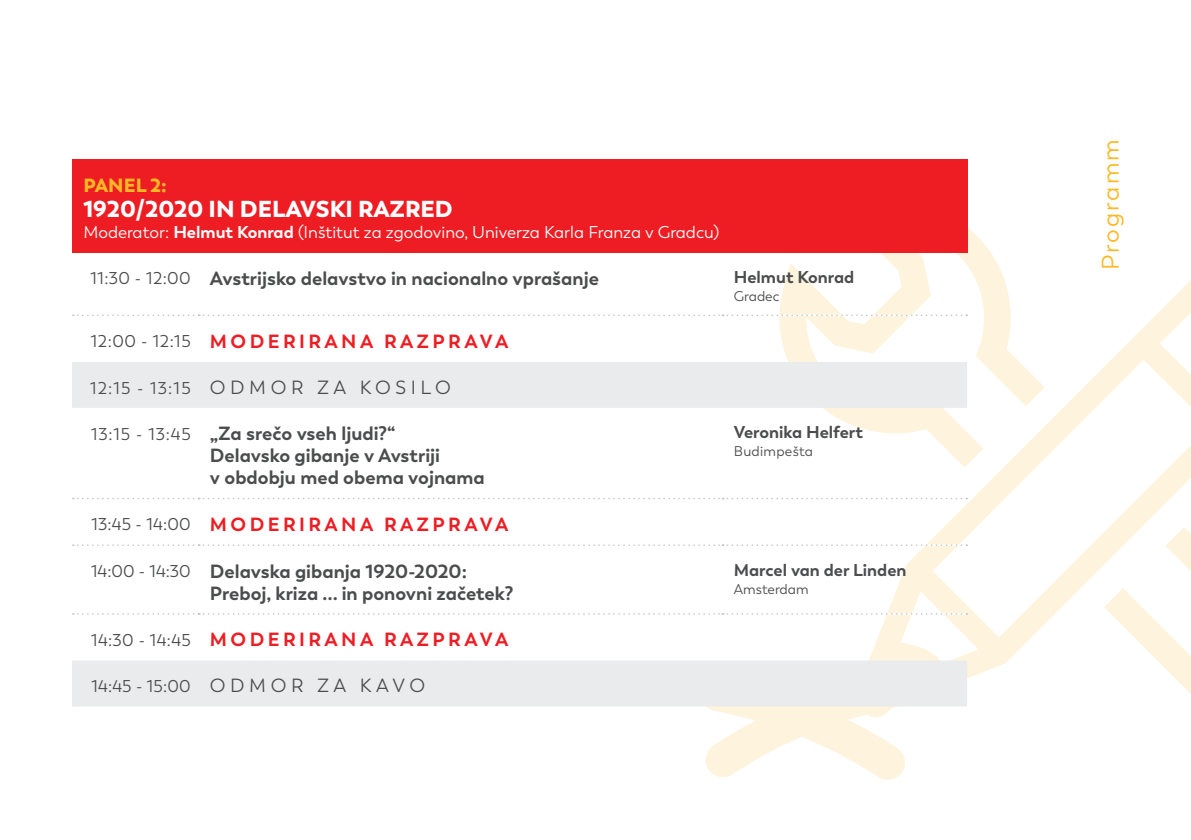
<style>
.page{position:relative;width:1191px;height:840px;background:#fff}
.page>*{position:absolute;margin:0;border:0;box-sizing:border-box;transform-origin:0 0}
.t1{font:24px "Trenda";letter-spacing:.09em;color:#fcb825}
.t2{font:900 23px "Trenda";color:#fff}
.t3{font:700 19px/22px "Trenda";color:#4b4c4d}
.t4{font:700 19px "Trenda";letter-spacing:.18em;color:#ee1d23}
.t5{font:19px "Trenda";letter-spacing:.24em;color:#4b4c4d}
.t6{font:900 19px "Trenda";color:#fcb825}
.t7{font:17px "Trenda";color:#fff}
.t8{font:700 17px "Trenda";color:#4b4c4d}
.t9{font:17px "Trenda";letter-spacing:.01em;color:#4b4c4d}
.t10{font:14px "Trenda";color:#4b4c4d}
.t11{font:14px "Trenda";letter-spacing:.02em;color:#4b4c4d}
.s1{font-weight:700}
.s2{font-weight:400;font-size:17px}
.s3{font-weight:400;font-size:17px;color:#4b4c4d}
.s4{font-size:17px}
.s5{font-size:19px}
</style>
<div class="page">
<svg style="left:705px;top:706px;width:200px;height:74px"></svg>
<svg style="left:779px;top:195px;width:195px;height:167px"></svg>
<svg style="left:858px;top:233px;width:333px;height:476px"></svg>
<div style="left:72px;top:159px;width:895px;height:93px;background:#ee1d23"></div>
<svg style="left:72px;top:362px;width:895px;height:344px"></svg>
<svg style="left:73px;top:314px;width:894px;height:2px"></svg>
<svg style="left:73px;top:612px;width:894px;height:2px"></svg>
<svg style="left:73px;top:497px;width:894px;height:2px"></svg>
<svg style="left:73px;top:544px;width:894px;height:1px"></svg>
<p class="t6" style="left:83px;top:173px;width:85px">PANEL 2:</p>
<p class="t2" style="left:83px;top:194px;width:371px">1920/2020 IN DELAVSKI RAZRED</p>
<p class="t7" style="left:83px;top:222px;width:637px">Moderator: <span class="s1">Helmut Konrad</span> (Inštitut za zgodovino, Univerza Karla Franza v Gradcu)</p>
<p class="t3" style="left:91px;top:267px;width:510px"><span class="s2">11:30 - 12:00</span> Avstrijsko delavstvo in nacionalno vprašanje</p>
<p class="t8" style="left:734px;top:266px;width:122px">Helmut Konrad</p>
<p class="t10" style="left:734px;top:288px;width:47px">Gradec</p>
<p class="t4" style="left:91px;top:329px;width:419px"><span class="s3">12:00 - 12:15</span> MODERIRANA RAZPRAVA</p>
<p class="t5" style="left:90px;top:376px;width:362px"><span class="s4">12:15 - 13:15</span> ODMOR ZA KOSILO</p>
<p class="t3" style="left:210px;top:422px;width:276px;text-indent:-119px"><span class="s2">13:15 - 13:45</span> „Za srečo vseh ljudi?“<br>Delavsko gibanje v Avstriji<br>v obdobju med obema vojnama</p>
<p class="t8" style="left:734px;top:421px;width:131px">Veronika Helfert</p>
<p class="t11" style="left:734px;top:443px;width:81px">Budimpešta</p>
<p class="t4" style="left:91px;top:512px;width:418px"><span class="s3">13:45 - 14:00</span> MODERIRANA RAZPRAVA</p>
<p class="t3" style="left:210px;top:560px;width:305px;text-indent:-119px"><span class="s2">14:00 - 14:30</span> Delavska gibanja 1920-2020:<br>Preboj, kriza … in ponovni začetek?</p>
<p class="t8" style="left:734px;top:559px;width:174px">Marcel van der Linden</p>
<p class="t10" style="left:734px;top:580px;width:76px">Amsterdam</p>
<p class="t4" style="left:91px;top:627px;width:419px"><span class="s3">14:30 - 14:45</span> MODERIRANA RAZPRAVA</p>
<p class="t9" style="left:91px;top:676px;width:335px">14:45 - 15:00 <span class="s5">ODMOR ZA KAVO</span></p>
<p class="t1" style="left:1096px;top:270px;width:132px;rotate:-90deg">Programm</p>
</div>
